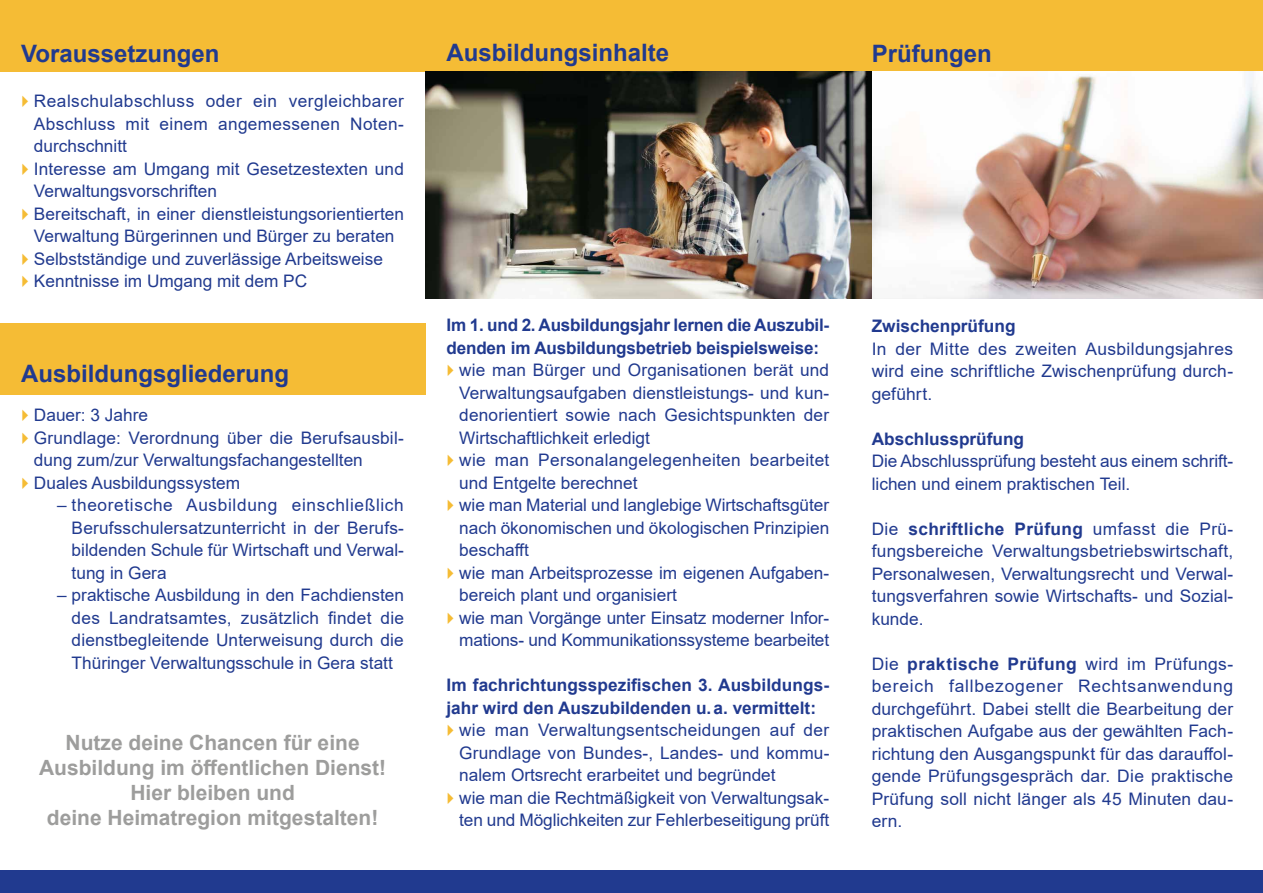
<style>
.page{position:relative;width:1263px;height:893px;background:#fff}
.page>*{position:absolute;margin:0;border:0;box-sizing:border-box;transform-origin:0 0}
.t1{font:700 24px "Arial";color:#213a8f}
.t2{font:700 21px/25.2px "Arial";color:#9d9d9c;text-align:center}
.t3{font:17.25px/22.5px "Arial";color:#213a8f}
.t4{font:700 17.25px/22.5px "Arial";color:#213a8f}
.s1{font-weight:700}
</style>
<div class="page">
<div style="left:0;top:323px;width:425px;height:71px;background:#f5bc35"></div>
<div style="left:0;top:870px;width:1263px;height:23px;background:#213a8f"></div>
<div style="left:0;top:0;width:1263px;height:72px;background:#f5bc35"></div>
<img style="left:425px;top:72px;width:838px;height:226px">
<h1 class="t1" style="left:21px;top:37px;width:200px">Voraussetzungen</h1>
<p class="t3" style="left:34px;top:90px;width:372px">Realschulabschluss oder ein vergleichbarer Abschluss mit einem angemessenen Noten&shy;durchschnitt<br>Interesse am Umgang mit Gesetzestexten und Verwaltungsvorschriften<br>Bereitschaft, in einer dienstleistungsorientierten Verwaltung Bürgerinnen und Bürger zu beraten Selbstständige und zuverlässige Arbeitsweise Kenntnisse im Umgang mit dem PC</p>
<h1 class="t1" style="left:21px;top:357px;width:270px">Ausbildungsgliederung</h1>
<p class="t3" style="left:34px;top:404px;width:371px">Dauer: 3 Jahre<br>Grundlage: Verordnung über die Berufsausbil&shy;dung zum/zur Verwaltungsfachangestellten Duales Ausbildungssystem</p>
<p class="t3" style="left:72px;top:494px;width:334px;text-align:justify;text-indent:-14px">– theoretische Ausbildung einschließlich Berufsschulersatzunterricht in der Berufs&shy;bildenden Schule für Wirtschaft und Verwal&shy;tung in Gera</p>
<p class="t3" style="left:72px;top:584px;width:334px;text-align:justify;text-indent:-14px">– praktische Ausbildung in den Fachdiensten des Landratsamtes, zusätzlich findet die dienstbegleitende Unterweisung durch die Thüringer Verwaltungsschule in Gera statt</p>
<p class="t2" style="left:39px;top:730px;width:349px">Nutze deine Chancen für eine<br>Ausbildung im öffentlichen Dienst!<br>Hier bleiben und<br>deine Heimatregion mitgestalten!</p>
<h1 class="t1" style="left:446px;top:36px;width:224px">Ausbildungsinhalte</h1>
<p class="t4" style="left:446px;top:314px;width:384px">Im 1. und 2. Ausbildungsjahr lernen die Auszubil&shy;denden im Ausbildungsbetrieb beispielsweise:</p>
<p class="t3" style="left:459px;top:359px;width:372px">wie man Bürger und Organisationen berät und Verwaltungsaufgaben dienstleistungs- und kun&shy;denorientiert sowie nach Gesichtspunkten der Wirtschaftlichkeit erledigt<br>wie man Personalangelegenheiten bearbeitet und Entgelte berechnet<br>wie man Material und langlebige Wirtschaftsgüter nach ökonomischen und ökologischen Prinzipien beschafft<br>wie man Arbeitsprozesse im eigenen Aufgaben&shy;bereich plant und organisiert<br>wie man Vorgänge unter Einsatz moderner Infor&shy;mations- und Kommunikationssysteme bearbeitet</p>
<p class="t4" style="left:446px;top:674px;width:384px">Im fachrichtungsspezifischen 3. Ausbildungs&shy;jahr wird den Auszubildenden u.a. vermittelt:</p>
<p class="t3" style="left:459px;top:719px;width:372px">wie man Verwaltungsentscheidungen auf der Grundlage von Bundes-, Landes- und kommu&shy;nalem Ortsrecht erarbeitet und begründet<br>wie man die Rechtmäßigkeit von Verwaltungsak&shy;ten und Möglichkeiten zur Fehlerbeseitigung prüft</p>
<h1 class="t1" style="left:872px;top:37px;width:121px">Prüfungen</h1>
<p class="t4" style="left:872px;top:315px;width:145px">Zwischenprüfung</p>
<p class="t3" style="left:872px;top:337px;width:363px;text-align:justify">In der Mitte des zweiten Ausbildungsjahres wird eine schriftliche Zwischenprüfung durch&shy;geführt.</p>
<p class="t4" style="left:872px;top:428px;width:154px">Abschlussprüfung</p>
<p class="t3" style="left:872px;top:450px;width:363px">Die Abschlussprüfung besteht aus einem schrift&shy;lichen und einem praktischen Teil.</p>
<p class="t3" style="left:872px;top:517px;width:363px;text-align:justify">Die <span class="s1">schriftliche Prüfung</span> umfasst die Prü&shy;fungsbereiche Verwaltungsbetriebswirtschaft, Personalwesen, Verwaltungsrecht und Verwal&shy;tungsverfahren sowie Wirtschafts- und Sozial&shy;kunde.</p>
<p class="t3" style="left:872px;top:652px;width:363px;text-align:justify">Die <span class="s1">praktische Prüfung</span> wird im Prüfungs&shy;bereich fallbezogener Rechtsanwendung durchgeführt. Dabei stellt die Bearbeitung der praktischen Aufgabe aus der gewählten Fach&shy;richtung den Ausgangspunkt für das darauffol&shy;gende Prüfungsgespräch dar. Die praktische Prüfung soll nicht länger als 45 Minuten dau&shy;ern.</p>
</div>
